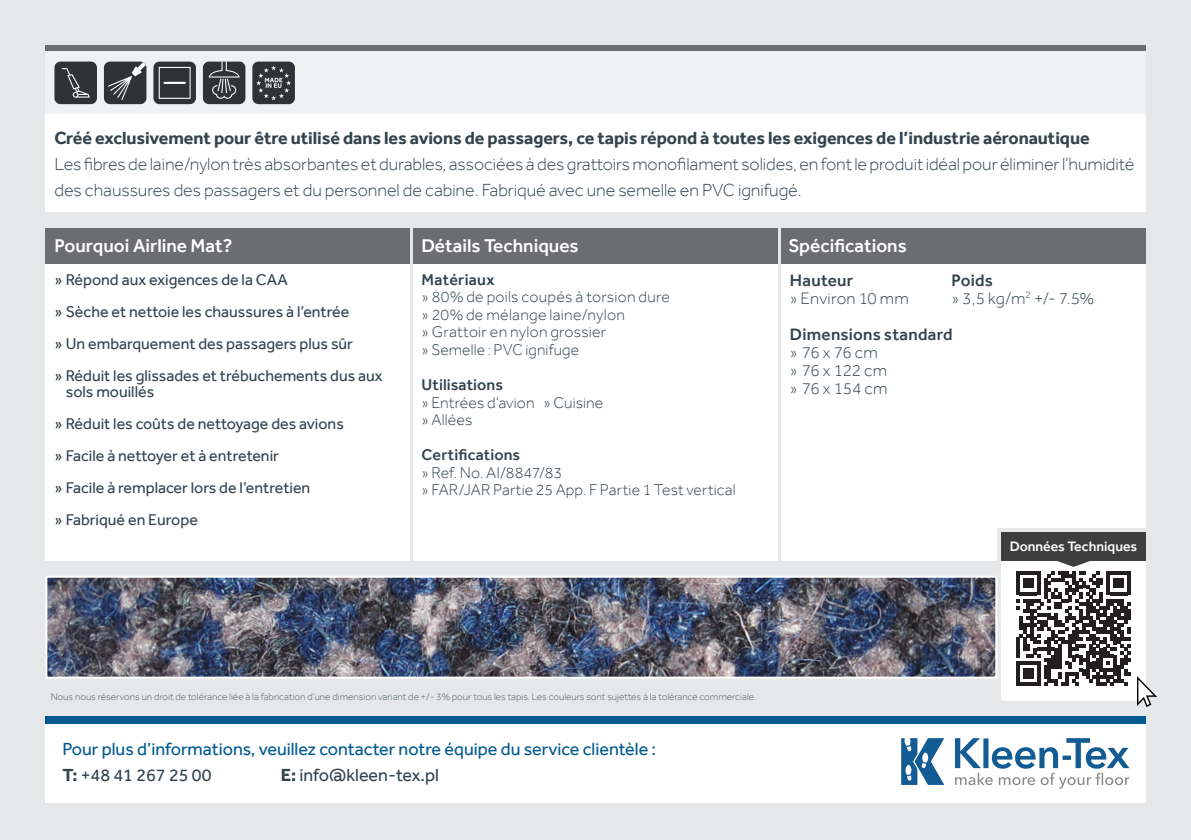
<style>
.page{position:relative;width:1191px;height:840px;background:#fff}
.page>*{position:absolute;margin:0;border:0;box-sizing:border-box;transform-origin:0 0}
.Picture_text{font:500 19px "Effra";color:#fff}
.Picture_text-2{font:300 18px/26px "Effra";letter-spacing:-.005em;color:#33444d}
.Picture_text-3{font:700 18px "Effra";letter-spacing:-.005em;color:#33444d}
.t1{font:18px/26px "Effra";color:#005990}
.t2{font:18px "Effra";color:#33444d}
.Picture_text-4{font:300 17px "Effra";color:#33444d}
.Picture_text-5{font:500 17px "Effra";letter-spacing:.015em;color:#33444d}
.t3{font:16px/16px "Effra";color:#33444d}
.Picture_text-6{font:300 16px "Effra";letter-spacing:.01em;color:#33444d}
.Picture_text-7{font:500 16px "Effra";letter-spacing:.01em;color:#33444d}
.Picture_text-8{font:500 14px "Effra";color:#fff}
.t4{font:300 10px "Effra";color:#4f616a}
.s1{font-weight:700;color:#33444d}
.s2{color:#33444d}
.s3{font-weight:700}
</style>
<div class="page">
<div style="left:0;top:0;width:1191px;height:839px;background:#e6e7e9"></div>
<div style="left:45px;top:723px;width:1101px;height:79px;background:#fff"></div>
<div style="left:45px;top:716px;width:1101px;height:7px;background:#005990"></div>
<svg style="left:955px;top:738px;width:174px;height:50px"></svg>
<svg style="left:901px;top:738px;width:43px;height:46px"></svg>
<svg style="left:781px;top:263px;width:364px;height:297px"></svg>
<svg style="left:413px;top:263px;width:364px;height:297px"></svg>
<svg style="left:45px;top:263px;width:364px;height:297px"></svg>
<div style="left:45px;top:228px;width:1100px;height:35px;background:#6c6d70"></div>
<svg style="left:45px;top:45px;width:1100px;height:7px"></svg>
<svg style="left:45px;top:114px;width:1100px;height:97px"></svg>
<div style="left:45px;top:52px;width:1100px;height:62px;background:#f0f1f2"></div>
<svg style="left:997px;top:528px;width:152px;height:177px"></svg>
<div style="left:54px;top:62px;width:43px;height:42px;background:#2f3337;border-radius:6px"></div>
<svg style="left:62px;top:68px;width:28px;height:30px"></svg>
<div style="left:104px;top:62px;width:42px;height:42px;background:#2f3337;border-radius:6px"></div>
<svg style="left:108px;top:62px;width:38px;height:38px"></svg>
<div style="left:203px;top:62px;width:42px;height:42px;background:#2f3337;border-radius:6px"></div>
<svg style="left:209px;top:62px;width:30px;height:37px"></svg>
<div style="left:153px;top:62px;width:43px;height:42px;background:#2f3337;border-radius:6px"></div>
<svg style="left:159px;top:67px;width:32px;height:32px"></svg>
<div style="left:252px;top:62px;width:43px;height:42px;background:#2f3337;border-radius:6px"></div>
<svg style="left:256px;top:65px;width:35px;height:35px"></svg>
<img style="left:48px;top:578px;width:946px;height:97px">
<div style="left:45px;top:575px;width:952px;height:103px;border:2px solid #fff"></div>
<img style="left:1137px;top:676px;width:19px;height:29px">
<p class="Picture_text-3" style="left:54px;top:127px;width:1036px">Créé exclusivement pour être utilisé dans les avions de passagers, ce tapis répond à toutes les exigences de l’industrie aéronautique</p>
<p class="Picture_text-2" style="left:54px;top:150px;width:1081px">Les fibres de laine/nylon très absorbantes et durables, associées à des grattoirs monofilament solides, en font le produit idéal pour éliminer l’humidité des chaussures des passagers et du personnel de cabine. Fabriqué avec une semelle en PVC ignifugé.</p>
<p class="Picture_text" style="left:54px;top:234px;width:179px">Pourquoi Airline Mat?</p>
<p class="t3" style="left:54px;top:271px;width:235px">» Répond aux exigences de la CAA</p>
<p class="t3" style="left:54px;top:303px;width:296px">» Sèche et nettoie les chaussures à l’entrée</p>
<p class="t3" style="left:54px;top:335px;width:300px">» Un embarquement des passagers plus sûr</p>
<p class="t3" style="left:66px;top:367px;width:318px;text-indent:-11px">» Réduit les glissades et trébuchements dus aux sols mouillés</p>
<p class="t3" style="left:54px;top:415px;width:291px">» Réduit les coûts de nettoyage des avions</p>
<p class="t3" style="left:54px;top:447px;width:226px">» Facile à nettoyer et à entretenir</p>
<p class="t3" style="left:54px;top:479px;width:257px">» Facile à remplacer lors de l’entretien</p>
<p class="t3" style="left:54px;top:511px;width:145px">» Fabriqué en Europe</p>
<p class="Picture_text" style="left:421px;top:234px;width:159px">Détails Techniques</p>
<p class="Picture_text" style="left:788px;top:234px;width:120px">Spécifications</p>
<p class="Picture_text-5" style="left:790px;top:269px;width:65px">Hauteur</p>
<p class="Picture_text-5" style="left:951px;top:269px;width:43px">Poids</p>
<p class="Picture_text-4" style="left:790px;top:287px;width:120px">» Environ 10 mm</p>
<p class="Picture_text-4" style="left:951px;top:287px;width:144px">» 3,5 kg/m<sup>2</sup> +/- 7.5%</p>
<p class="Picture_text-5" style="left:790px;top:323px;width:164px">Dimensions standard</p>
<p class="Picture_text-4" style="left:790px;top:341px;width:89px">» 76 x 76 cm</p>
<p class="Picture_text-4" style="left:790px;top:359px;width:99px">» 76 x 122 cm</p>
<p class="Picture_text-4" style="left:790px;top:377px;width:99px">» 76 x 154 cm</p>
<p class="Picture_text-7" style="left:421px;top:270px;width:74px">Matériaux</p>
<p class="Picture_text-6" style="left:421px;top:287px;width:250px">» 80% de poils coupés à torsion dure</p>
<p class="Picture_text-6" style="left:421px;top:305px;width:205px">» 20% de mélange laine/nylon</p>
<p class="Picture_text-6" style="left:421px;top:322px;width:186px">» Grattoir en nylon grossier</p>
<p class="Picture_text-6" style="left:421px;top:340px;width:159px">» Semelle : PVC ignifuge</p>
<p class="Picture_text-7" style="left:421px;top:375px;width:83px">Utilisations</p>
<p class="Picture_text-6" style="left:421px;top:392px;width:183px">» Entrées d’avion » Cuisine</p>
<p class="Picture_text-6" style="left:421px;top:410px;width:52px">» Allées</p>
<p class="Picture_text-7" style="left:421px;top:445px;width:100px">Certifications</p>
<p class="Picture_text-6" style="left:421px;top:462px;width:142px">» Ref. No. AI/8847/83</p>
<p class="Picture_text-6" style="left:421px;top:480px;width:316px">» FAR/JAR Partie 25 App. F Partie 1 Test vertical</p>
<p class="Picture_text-8" style="left:1010px;top:537px;width:129px">Données Techniques</p>
<p class="t4" style="left:51px;top:690px;width:707px">Nous nous réservons un droit de tolérance liée à la fabrication d’une dimension variant de +/- 3% pour tous les tapis. Les couleurs sont sujettes à la tolérance commerciale.</p>
<p class="t1" style="left:63px;top:735px;width:595px">Pour plus d’informations, veuillez contacter notre équipe du service clientèle :<br><span class="s1">T:</span> <span class="s2">+48 41 267 25 00</span></p>
<p class="t2" style="left:281px;top:763px;width:160px"><span class="s3">E:</span> info@kleen-tex.pl</p>
</div>
